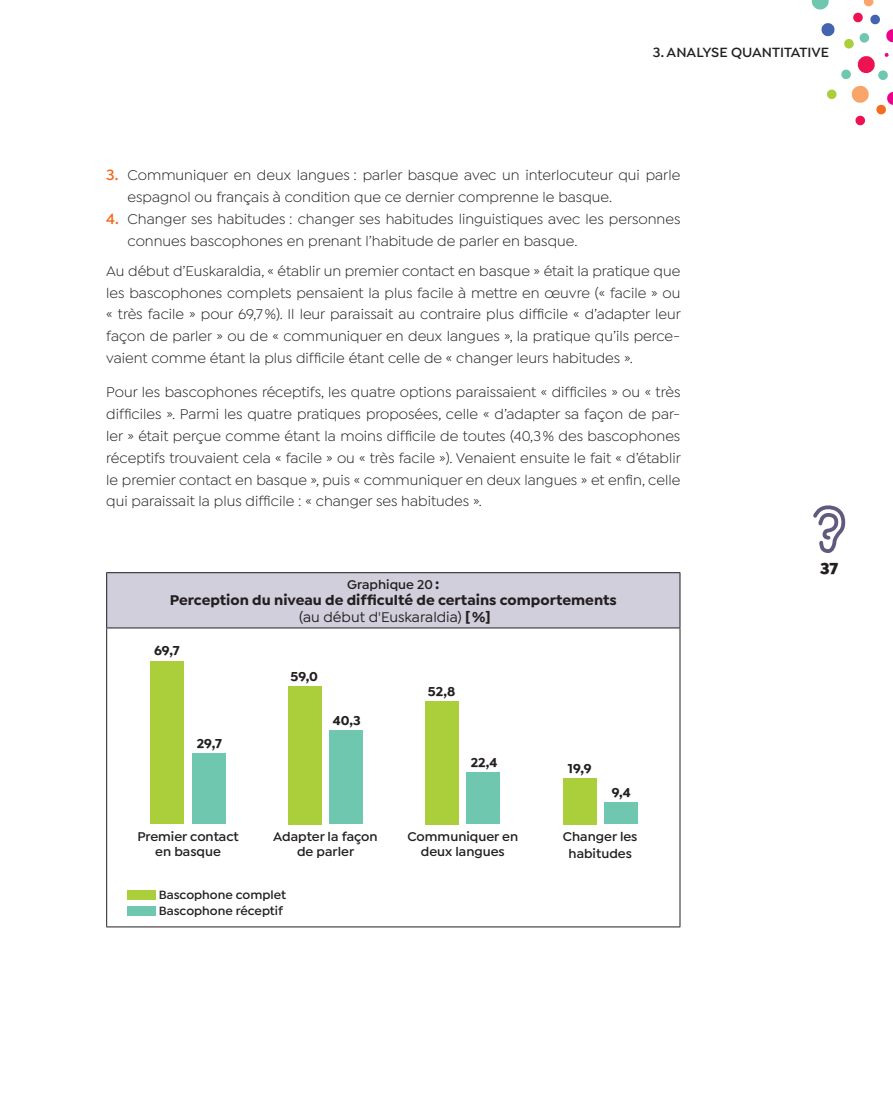
<style>
.page{position:relative;width:893px;height:1106px;background:#fff}
.page>*{position:absolute;margin:0;border:0;box-sizing:border-box;transform-origin:0 0}
.t1{font:900 16.5px "Isidora Sans";color:#231f20}
.Testua{font:15px/21.8px "Isidora Sans";color:#231f20}
.Graf_Izenb_02{font:700 15px/16.5px "Isidora Sans";color:#231f20;text-align:center}
.t2{font:600 14.25px "Isidora Sans";color:#231f20}
.Graf_Izenb_02-2{font:600 13.5px/15px "Isidora Sans";color:#231f20;text-align:center}
.t3{font:700 13.5px "Isidora Sans";color:#231f20}
.t4{font:600 12.75px/16.6px "Isidora Sans";color:#231f20}
.s1{font-weight:600;font-size:15.75px;color:#f36c21}
.s2{font-weight:700;font-size:15px}
.s3{font-weight:500}
</style>
<div class="page">
<svg style="left:811px;top:0;width:82px;height:126px"></svg>
<svg style="left:813px;top:505px;width:33px;height:48px"></svg>
<div style="left:107px;top:572px;width:573px;height:56px;background:#d2cfdd"></div>
<hr style="left:106px;top:572px;width:574px;height:1px;background:#231f20">
<hr style="left:106px;top:573px;width:1px;height:54px;background:#231f20">
<hr style="left:106px;top:627px;width:574px;height:1px;background:#231f20">
<hr style="left:106px;top:628px;width:1px;height:298px;background:#231f20">
<hr style="left:680px;top:628px;width:1px;height:298px;background:#231f20">
<hr style="left:106px;top:926px;width:574px;height:1px;background:#231f20">
<hr style="left:680px;top:573px;width:1px;height:54px;background:#231f20">
<div style="left:151px;top:661px;width:33px;height:163px;background:#abcf3b"></div>
<div style="left:192px;top:753px;width:34px;height:71px;background:#70c7b0"></div>
<div style="left:288px;top:686px;width:34px;height:138px;background:#abcf3b"></div>
<div style="left:329px;top:730px;width:34px;height:94px;background:#70c7b0"></div>
<div style="left:425px;top:701px;width:34px;height:123px;background:#abcf3b"></div>
<div style="left:467px;top:772px;width:33px;height:52px;background:#70c7b0"></div>
<div style="left:563px;top:778px;width:33px;height:46px;background:#abcf3b"></div>
<div style="left:604px;top:802px;width:34px;height:22px;background:#70c7b0"></div>
<div style="left:127px;top:889px;width:28px;height:10px;background:#abcf3b"></div>
<div style="left:127px;top:906px;width:28px;height:10px;background:#70c7b0"></div>
<p class="t2" style="left:653px;top:43px;width:178px">3. ANALYSE QUANTITATIVE</p>
<p class="Testua" style="left:128px;top:164px;width:554px;text-indent:-21px"><span class="s1">3.</span> Communiquer en deux langues : parler basque avec un interlocuteur qui parle espagnol ou français à condition que ce dernier comprenne le basque.</p>
<p class="Testua" style="left:128px;top:208px;width:554px;text-indent:-21px"><span class="s1">4.</span> Changer ses habitudes : changer ses habitudes linguistiques avec les personnes connues bascophones en prenant l’habitude de parler en basque.</p>
<p class="Testua" style="left:106px;top:260px;width:576px;text-align:justify">Au début d’Euskaraldia, « établir un premier contact en basque » était la pratique que les bascophones complets pensaient la plus facile à mettre en œuvre (« facile » ou « très facile » pour 69,7%). Il leur paraissait au contraire plus difficile « d’adapter leur façon de parler » ou de « communiquer en deux langues », la pratique qu’ils perce&shy;vaient comme étant la plus difficile étant celle de « changer leurs habitudes ».</p>
<p class="Testua" style="left:106px;top:381px;width:576px;text-align:justify">Pour les bascophones réceptifs, les quatre options paraissaient « difficiles » ou « très difficiles ». Parmi les quatre pratiques proposées, celle « d’adapter sa façon de par&shy;ler » était perçue comme étant la moins difficile de toutes (40,3% des bascophones réceptifs trouvaient cela « facile » ou « très facile »). Venaient ensuite le fait « d’établir le premier contact en basque », puis « communiquer en deux langues » et enfin, celle qui paraissait la plus difficile : « changer ses habitudes ».</p>
<p class="Graf_Izenb_02-2" style="left:347px;top:577px;width:94px">Graphique 20 <span class="s2">:</span></p>
<p class="Graf_Izenb_02" style="left:170px;top:592px;width:449px">Perception du niveau de difficulté de certains comportements <span class="s3">(au début d'Euskaraldia)</span> [%]</p>
<p class="t3" style="left:154px;top:642px;width:27px">69,7</p>
<p class="t3" style="left:197px;top:735px;width:27px">29,7</p>
<p class="Graf_Izenb_02-2" style="left:137px;top:829px;width:103px">Premier contact en basque</p>
<p class="t3" style="left:290px;top:668px;width:29px">59,0</p>
<p class="t3" style="left:333px;top:712px;width:29px">40,3</p>
<p class="Graf_Izenb_02-2" style="left:273px;top:829px;width:106px">Adapter la façon de parler</p>
<p class="t4" style="left:159px;top:886px;width:129px">Bascophone complet<br>Bascophone réceptif</p>
<p class="t3" style="left:428px;top:683px;width:29px">52,8</p>
<p class="t3" style="left:471px;top:754px;width:28px">22,4</p>
<p class="Graf_Izenb_02-2" style="left:407px;top:829px;width:112px">Communiquer en deux langues</p>
<p class="t3" style="left:568px;top:760px;width:25px">19,9</p>
<p class="t3" style="left:612px;top:783px;width:21px">9,4</p>
<p class="Graf_Izenb_02-2" style="left:563px;top:828px;width:76px;line-height:16.5px">Changer les habitudes</p>
<p class="t1" style="left:820px;top:558px;width:20px">37</p>
</div>
